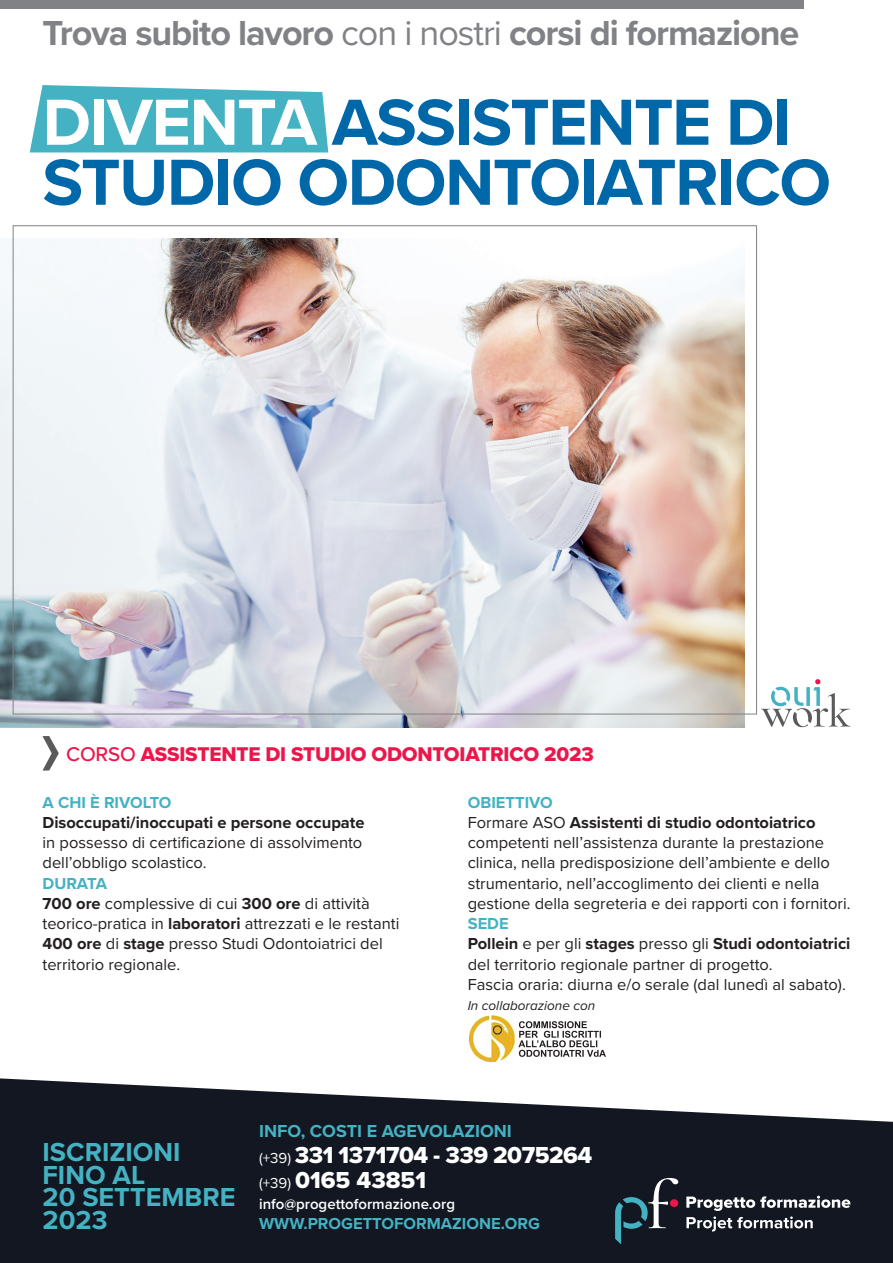
<style>
.page{position:relative;width:893px;height:1263px;background:#fff}
.page>*{position:absolute;margin:0;border:0;box-sizing:border-box;transform-origin:0 0}
.t1{font:700 67.5px/60px "Proxima Nova";letter-spacing:-.02em;color:#0068a9}
.t2{font:700 36px "Proxima Nova";letter-spacing:-.03em;color:#808285}
.t3{font:700 27px/22.5px "Proxima Nova";color:#44b2c3}
.t4{font:24px/25.5px "Proxima Nova Extrabld";letter-spacing:-.02em;color:#fff}
.t5{font:20.55px "Proxima Nova Extrabld";letter-spacing:-.01em;color:#ed164b}
.t6{font:700 18px "Proxima Nova";color:#44b2c3}
.t7{font:16.5px/20.2px "Proxima Nova";color:#231f20}
.t8{font:700 16.5px "Proxima Nova";color:#44b2c3}
.t9{font:700 16.5px "Proxima Nova";color:#231f20}
.t10{font:600 15px "Proxima Nova";color:#fff}
.t11{font:italic 13.5px "Proxima Nova";color:#231f20}
.s1{font-weight:400}
.s2{color:#fff}
.s3{font-family:"Proxima Nova";font-weight:500}
.s4{font-weight:700;color:#44b2c3}
.s5{font-weight:700}
.s6{font-family:"Proxima Nova";font-size:15px}
</style>
<div class="page">
<svg style="left:0;top:1078px;width:893px;height:185px;background:#2f333d"></svg>
<svg style="left:518px;top:1021px;width:88px;height:36px"></svg>
<img style="left:469px;top:1015px;width:46px;height:48px">
<svg style="left:686px;top:1196px;width:164px;height:35px;background:#4d5059"></svg>
<svg style="left:615px;top:1178px;width:63px;height:66px;background:#2c3b47"></svg>
<img style="left:0;top:238px;width:744px;height:489px">
<svg style="left:43px;top:736px;width:16px;height:34px"></svg>
<svg style="left:30px;top:85px;width:298px;height:67px;background:#53b8c7"></svg>
<svg style="left:761px;top:679px;width:89px;height:48px"></svg>
<div style="left:0;top:0;width:804px;height:9px;background:#808285"></div>
<h2 class="t2" style="left:43px;top:6px;width:758px">Trova subito lavoro <span class="s1">con i nostri</span> corsi di formazione</h2>
<h1 class="t1" style="left:43px;top:91px;width:790px"><span class="s2">DIVENTA</span> ASSISTENTE DI<br>STUDIO ODONTOIATRICO</h1>
<p class="t5" style="left:66px;top:739px;width:529px"><span class="s3">CORSO</span> ASSISTENTE DI STUDIO ODONTOIATRICO 2023</p>
<p class="t8" style="left:43px;top:790px;width:131px">A CHI È RIVOLTO</p>
<p class="t9" style="left:43px;top:810px;width:324px">Disoccupati/inoccupati e persone occupate</p>
<p class="t7" style="left:43px;top:832px;width:321px">in possesso di certificazione di assolvimento dell’obbligo scolastico.</p>
<p class="t7" style="left:43px;top:872px;width:358px"><span class="s4">DURATA<br></span><span class="s5">700 ore</span> complessive di cui <span class="s5">300 ore</span> di attività teorico-pratica in <span class="s5">laboratori</span> attrezzati e le restanti <span class="s5">400 ore</span> di <span class="s5">stage</span> presso Studi Odontoiatrici del territorio regionale.</p>
<p class="t7" style="left:468px;top:791px;width:384px"><span class="s4">OBIETTIVO<br></span>Formare ASO <span class="s5">Assistenti di studio odontoiatrico </span>competenti nell’assistenza durante la prestazione clinica, nella predisposizione dell’ambiente e dello strumentario, nell’accoglimento dei clienti e nella gestione della segreteria e dei rapporti con i fornitori.</p>
<p class="t7" style="left:468px;top:913px;width:384px"><span class="s4">SEDE<br></span><span class="s5">Pollein</span> e per gli <span class="s5">stages</span> presso gli <span class="s5">Studi odontoiatrici </span>del territorio regionale partner di progetto.<br>Fascia oraria: diurna e/o serale (dal lunedì al sabato).</p>
<p class="t11" style="left:468px;top:995px;width:129px">In collaborazione con</p>
<h3 class="t3" style="left:43px;top:1140px;width:195px">ISCRIZIONI<br>FINO AL<br>20 SETTEMBRE<br>2023</h3>
<p class="t6" style="left:259px;top:1118px;width:254px">INFO, COSTI E AGEVOLAZIONI</p>
<h3 class="t4" style="left:259px;top:1142px;width:335px"><span class="s6">(+39)</span> 331 1371704 - 339 2075264 <span class="s6">(+39)</span> 0165 43851</h3>
<p class="t10" style="left:259px;top:1193px;width:197px">info@progettoformazione.org</p>
<p class="t8" style="left:259px;top:1211px;width:283px">WWW.PROGETTOFORMAZIONE.ORG</p>
</div>
